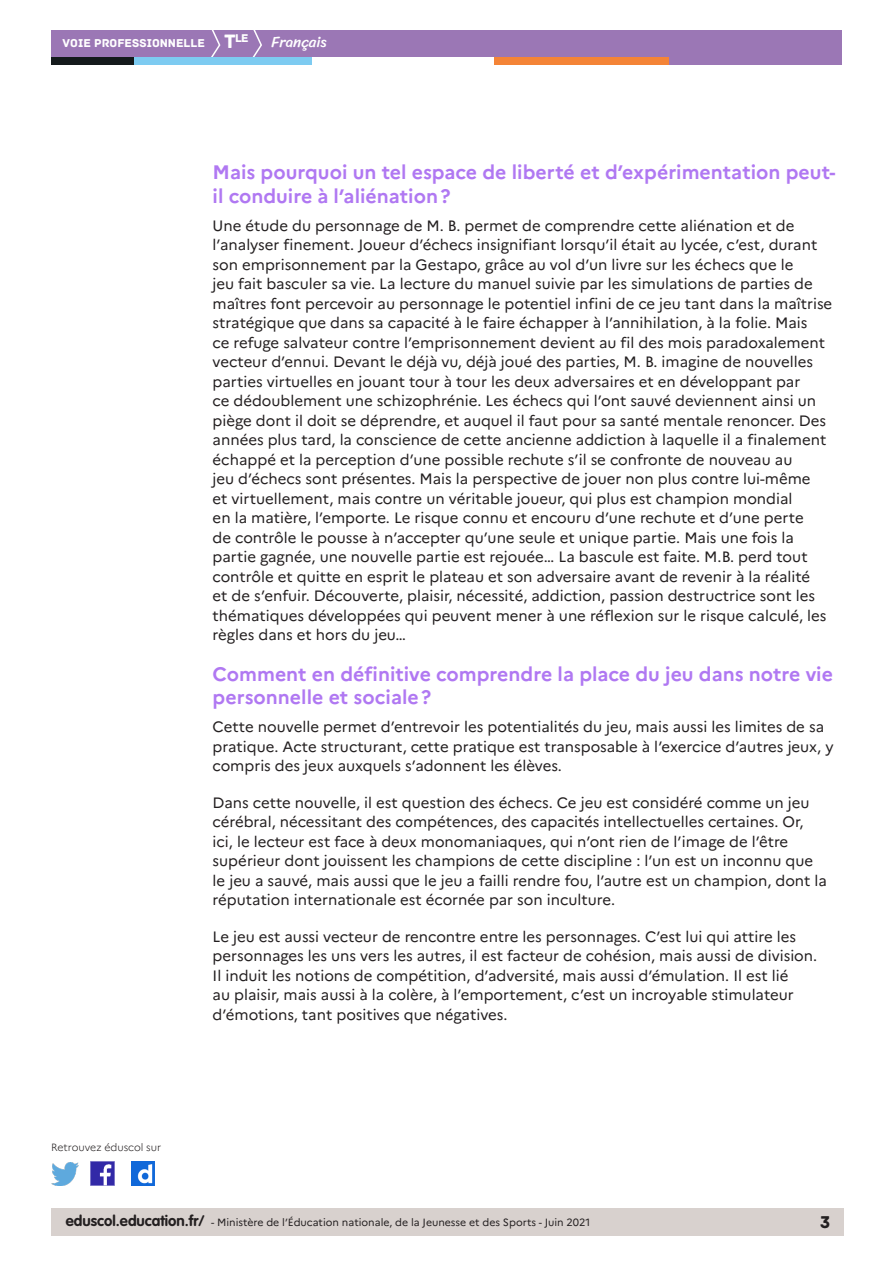
<style>
.page{position:relative;width:893px;height:1263px;background:#fff}
.page>*{position:absolute;margin:0;border:0;box-sizing:border-box;transform-origin:0 0}
.t1{font:700 19.5px/23.4px "Marianne";color:#b078f2}
.t2{font:18px "Archive";color:#231f20}
.t3{font:15px/19.5px "Marianne";color:#231f20}
.t4{font:15px "Sriracha";color:#fff}
.t5{font:12px "Archive";color:#fff}
.t6{font:11.85px "Archive";color:#fff}
.t7{font:10.5px "Marianne";color:#231f20}
.t8{font:300 10.5px "Marianne";color:#231f20}
.s1{font-size:20.4px}
.s2{font-family:"VAG Rounded Std";font-weight:700;font-size:15px}
</style>
<div class="page">
<div style="left:51px;top:1209px;width:792px;height:27px;background:#d8d1ce"></div>
<img style="left:91px;top:1162px;width:23px;height:23px">
<img style="left:51px;top:1163px;width:28px;height:22px">
<img style="left:132px;top:1162px;width:22px;height:23px">
<div style="left:51px;top:30px;width:791px;height:27px;background:#9b77b5"></div>
<svg style="left:211px;top:30px;width:10px;height:27px"></svg>
<svg style="left:252px;top:30px;width:10px;height:27px"></svg>
<div style="left:133px;top:57px;width:179px;height:8px;background:#7dcbf1"></div>
<div style="left:51px;top:57px;width:82px;height:8px;background:#141a1c"></div>
<div style="left:667px;top:57px;width:175px;height:8px;background:#9b77b5"></div>
<div style="left:494px;top:57px;width:175px;height:8px;background:#f48437"></div>
<p class="t6" style="left:235px;top:31px;width:15px">LE</p>
<p class="t5" style="left:63px;top:36px;width:175px">VOIE PROFESSIONNELLE <span class="s1">T</span></p>
<p class="t4" style="left:271px;top:33px;width:57px">Français</p>
<p class="t8" style="left:51px;top:1141px;width:112px">Retrouvez éduscol sur</p>
<h1 class="t1" style="left:213px;top:161px;width:624px">Mais pourquoi un tel espace de liberté et d’expérimentation peut&shy;il conduire à l’aliénation?</h1>
<p class="t3" style="left:213px;top:216px;width:621px">Une étude du personnage de M. B. permet de comprendre cette aliénation et de l’analyser finement. Joueur d’échecs insignifiant lorsqu’il était au lycée, c’est, durant son emprisonnement par la Gestapo, grâce au vol d’un livre sur les échecs que le<br>jeu fait basculer sa vie. La lecture du manuel suivie par les simulations de parties de maîtres font percevoir au personnage le potentiel infini de ce jeu tant dans la maîtrise stratégique que dans sa capacité à le faire échapper à l’annihilation, à la folie. Mais<br>ce refuge salvateur contre l’emprisonnement devient au fil des mois paradoxalement vecteur d’ennui. Devant le déjà vu, déjà joué des parties, M. B. imagine de nouvelles parties virtuelles en jouant tour à tour les deux adversaires et en développant par<br>ce dédoublement une schizophrénie. Les échecs qui l’ont sauvé deviennent ainsi un piège dont il doit se déprendre, et auquel il faut pour sa santé mentale renoncer. Des années plus tard, la conscience de cette ancienne addiction à laquelle il a finalement échappé et la perception d’une possible rechute s’il se confronte de nouveau au<br>jeu d’échecs sont présentes. Mais la perspective de jouer non plus contre lui-même<br>et virtuellement, mais contre un véritable joueur, qui plus est champion mondial<br>en la matière, l’emporte. Le risque connu et encouru d’une rechute et d’une perte<br>de contrôle le pousse à n’accepter qu’une seule et unique partie. Mais une fois la partie gagnée, une nouvelle partie est rejouée… La bascule est faite. M.B. perd tout contrôle et quitte en esprit le plateau et son adversaire avant de revenir à la réalité<br>et de s’enfuir. Découverte, plaisir, nécessité, addiction, passion destructrice sont les thématiques développées qui peuvent mener à une réflexion sur le risque calculé, les règles dans et hors du jeu…</p>
<h1 class="t1" style="left:213px;top:662px;width:622px">Comment en définitive comprendre la place du jeu dans notre vie personnelle et sociale?</h1>
<p class="t3" style="left:213px;top:717px;width:622px">Cette nouvelle permet d’entrevoir les potentialités du jeu, mais aussi les limites de sa pratique. Acte structurant, cette pratique est transposable à l’exercice d’autres jeux, y compris des jeux auxquels s’adonnent les élèves.</p>
<p class="t3" style="left:213px;top:792px;width:616px">Dans cette nouvelle, il est question des échecs. Ce jeu est considéré comme un jeu cérébral, nécessitant des compétences, des capacités intellectuelles certaines. Or, ici, le lecteur est face à deux monomaniaques, qui n’ont rien de l’image de l’être supérieur dont jouissent les champions de cette discipline : l’un est un inconnu que le jeu a sauvé, mais aussi que le jeu a failli rendre fou, l’autre est un champion, dont la réputation internationale est écornée par son inculture.</p>
<p class="t3" style="left:213px;top:927px;width:606px">Le jeu est aussi vecteur de rencontre entre les personnages. C’est lui qui attire les personnages les uns vers les autres, il est facteur de cohésion, mais aussi de division.<br>Il induit les notions de compétition, d’adversité, mais aussi d’émulation. Il est lié<br>au plaisir, mais aussi à la colère, à l’emportement, c’est un incroyable stimulateur d’émotions, tant positives que négatives.</p>
<p class="t7" style="left:66px;top:1216px;width:526px"><span class="s2">eduscol.education.fr/</span> - Ministère de l’Éducation nationale, de la Jeunesse et des Sports - Juin 2021</p>
<p class="t2" style="left:820px;top:1211px;width:12px">3</p>
</div>
